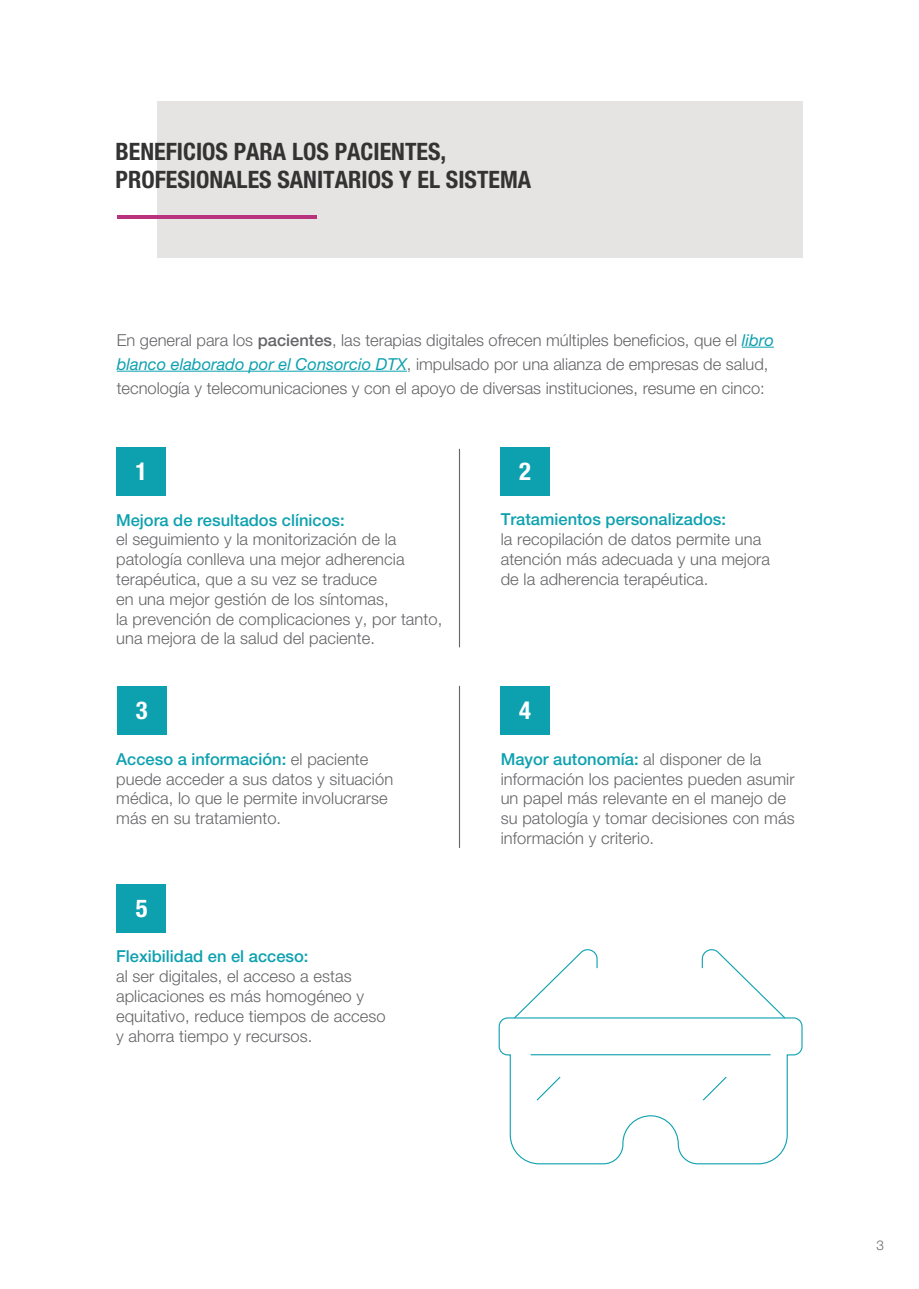
<style>
.page{position:relative;width:919px;height:1289px;background:#fff}
.page>*{position:absolute;margin:0;border:0;box-sizing:border-box;transform-origin:0 0}
.t1{font:700 condensed 24.6px "Helvetica Neue LT Std";color:#fff}
.t2{font:700 condensed 24px/28.8px "Helvetica Neue LT Std";color:#343334}
.t3{font:300 16.5px/19.8px "Helvetica Neue";letter-spacing:.005em;color:#656568}
.t4{font:300 16.5px/24px "Helvetica Neue LT Std";color:#656568}
.t5{font:500 16.5px "Helvetica Neue LT Std";color:#0da1af}
.t6{font:300 13.5px "Helvetica Neue LT Std";color:#646569}
.s1{font-weight:500}
.s2{font-weight:400;font-style:italic;color:#0da1af}
.s3{font-family:"Helvetica Neue";font-weight:300;color:#656568}
</style>
<div class="page">
<div style="left:157px;top:102px;width:645px;height:156px;background:#e5e4e2"></div>
<hr style="left:117px;top:215px;width:199px;height:3px;background:#b9327d">
<hr style="left:741px;top:347px;width:32px;height:1px;background:#0da1af">
<hr style="left:117px;top:371px;width:290px;height:1px;background:#0da1af">
<div style="left:117px;top:447px;width:49px;height:48px;background:#0da1af"></div>
<div style="left:500px;top:447px;width:49px;height:48px;background:#0da1af"></div>
<div style="left:117px;top:686px;width:49px;height:48px;background:#0da1af"></div>
<div style="left:500px;top:686px;width:49px;height:48px;background:#0da1af"></div>
<div style="left:117px;top:884px;width:49px;height:48px;background:#0da1af"></div>
<hr style="left:459px;top:686px;width:1px;height:161px;background:#656568">
<hr style="left:459px;top:449px;width:1px;height:198px;background:#656568">
<svg style="left:498px;top:949px;width:305px;height:215px"></svg>
<hr style="left:530px;top:1054px;width:240px;height:1px;background:#0da1af">
<h2 class="t2" style="left:116px;top:137px;width:417px">BENEFICIOS PARA LOS PACIENTES,<br>PROFESIONALES SANITARIOS Y EL SISTEMA</h2>
<p class="t4" style="left:117px;top:329px;width:658px">En general para los <span class="s1">pacientes</span>, las terapias digitales ofrecen múltiples beneficios, que el <span class="s2">libro blanco elaborado por el Consorcio DTX</span>, impulsado por una alianza de empresas de salud, tecnología y telecomunicaciones y con el apoyo de diversas instituciones, resume en cinco:</p>
<h1 class="t1" style="left:135px;top:457px;width:13px">1</h1>
<p class="t5" style="left:116px;top:514px;width:230px">Mejora de resultados clínicos:</p>
<p class="t3" style="left:116px;top:531px;width:328px">el seguimiento y la monitorización de la patología conlleva una mejor adherencia terapéutica, que a su vez se traduce<br>en una mejor gestión de los síntomas,<br>la prevención de complicaciones y, por tanto, una mejora de la salud del paciente.</p>
<h1 class="t1" style="left:136px;top:696px;width:13px">3</h1>
<p class="t5" style="left:116px;top:753px;width:254px">Acceso a información: <span class="s3">el paciente</span></p>
<p class="t3" style="left:116px;top:770px;width:278px">puede acceder a sus datos y situación médica, lo que le permite involucrarse más en su tratamiento.</p>
<h1 class="t1" style="left:136px;top:894px;width:13px">5</h1>
<p class="t5" style="left:116px;top:950px;width:194px">Flexibilidad en el acceso:</p>
<p class="t3" style="left:116px;top:968px;width:271px">al ser digitales, el acceso a estas aplicaciones es más homogéneo y equitativo, reduce tiempos de acceso y ahorra tiempo y recursos.</p>
<h1 class="t1" style="left:519px;top:457px;width:13px">2</h1>
<p class="t5" style="left:500px;top:513px;width:227px">Tratamientos personalizados:</p>
<p class="t3" style="left:500px;top:530px;width:271px">la recopilación de datos permite una atención más adecuada y una mejora de la adherencia terapéutica.</p>
<h1 class="t1" style="left:519px;top:696px;width:13px">4</h1>
<p class="t5" style="left:500px;top:753px;width:262px">Mayor autonomía: <span class="s3">al disponer de la</span></p>
<p class="t3" style="left:500px;top:770px;width:295px">información los pacientes pueden asumir un papel más relevante en el manejo de su patología y tomar decisiones con más información y criterio.</p>
<p class="t6" style="left:876px;top:1239px;width:9px">3</p>
</div>
